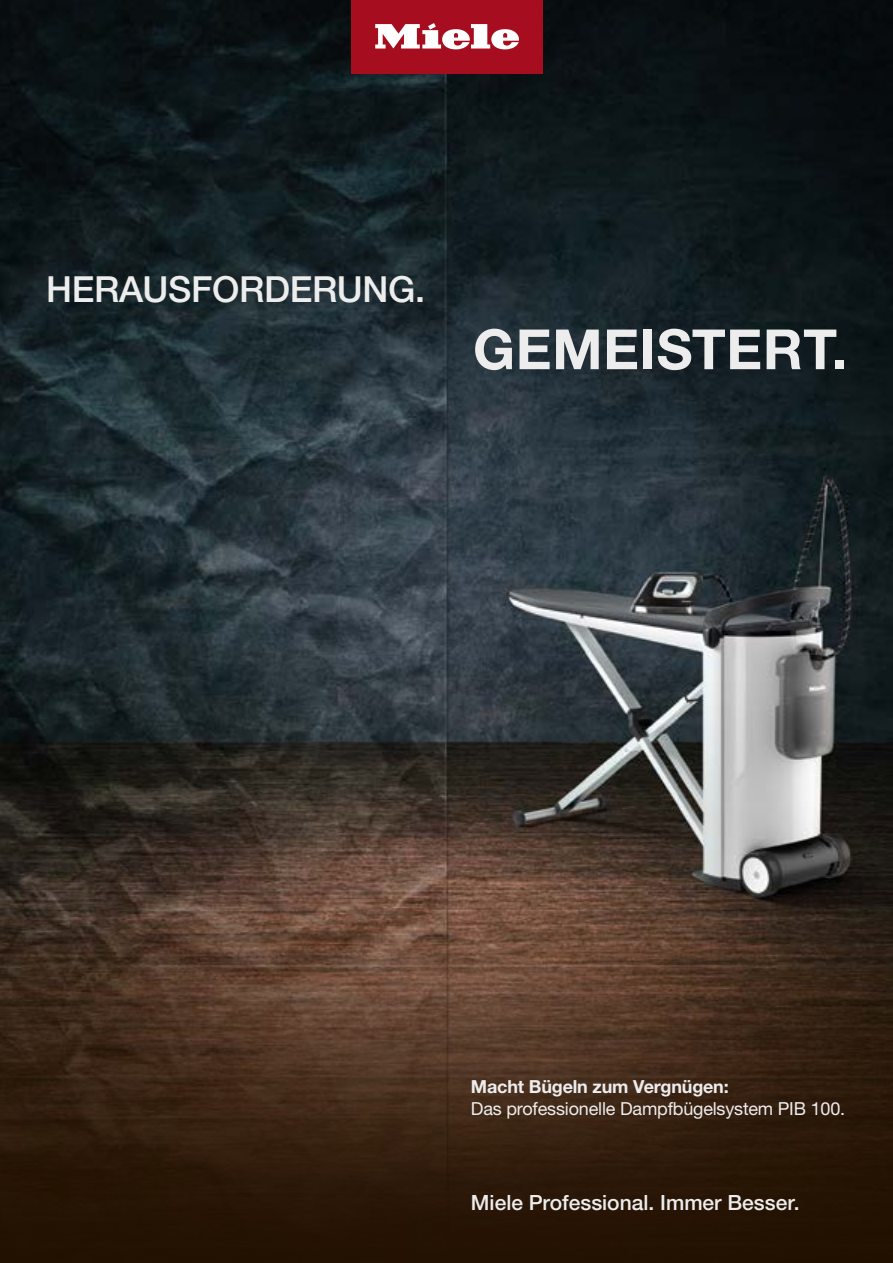
<style>
.page{position:relative;width:893px;height:1263px;background:#fff}
.page>*{position:absolute;margin:0;border:0;box-sizing:border-box;transform-origin:0 0}
.t1{font:700 55.5px "Helvetica Neue LTW1 G";letter-spacing:.01em;color:#ededed}
.t2{font:500 36px "Helvetica Neue LTW1 G";letter-spacing:-.01em;color:#ededed}
.t3{font:500 21px "Helvetica Neue LTW1 G";color:#ededed}
.t4{font:18px "Helvetica Neue LTW1 G";letter-spacing:-.01em;color:#ededed}
.t5{font:700 18px "Helvetica Neue LTW1 G";letter-spacing:-.01em;color:#ededed}
</style>
<div class="page">
<img style="left:0;top:0;width:893px;height:807px">
<svg style="left:0;top:807px;width:893px;height:456px;background:#432e20"></svg>
<div style="left:351px;top:0;width:191px;height:74px;background:#a60d1f"></div>
<svg style="left:375px;top:23px;width:144px;height:26px"></svg>
<h2 class="t2" style="left:46px;top:268px;width:380px">HERAUSFORDERUNG.</h2>
<h1 class="t1" style="left:473px;top:315px;width:376px">GEMEISTERT.</h1>
<p class="t5" style="left:471px;top:1075px;width:259px">Macht Bügeln zum Vergnügen:</p>
<p class="t4" style="left:471px;top:1098px;width:376px">Das professionelle Dampfbügelsystem PIB 100.</p>
<p class="t3" style="left:471px;top:1190px;width:330px">Miele Professional. Immer Besser.</p>
</div>
